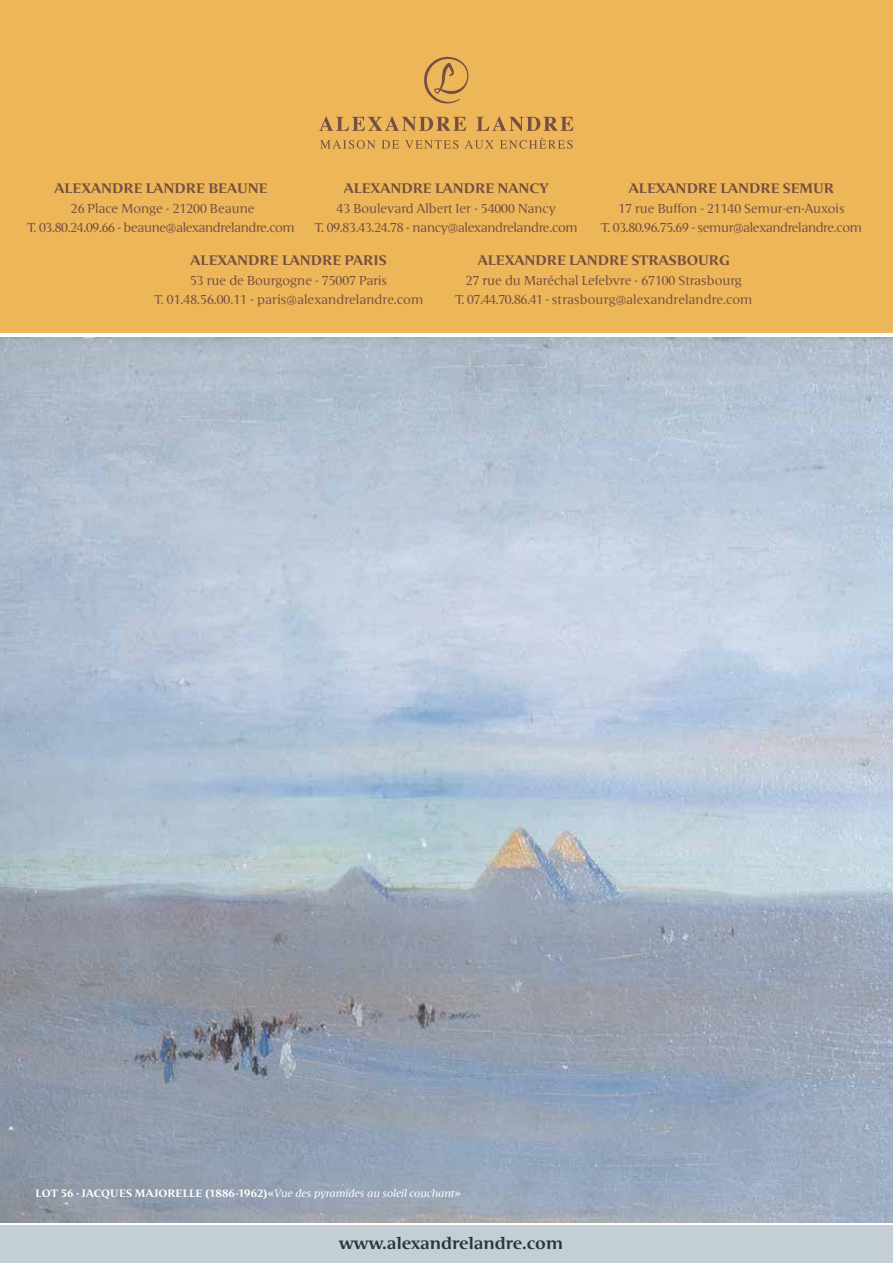
<style>
.page{position:relative;width:893px;height:1263px;background:#fff}
.page>*{position:absolute;margin:0;border:0;box-sizing:border-box;transform-origin:0 0}
.t1{font:700 16.05px "Areplos Book Pro";color:#2a383d}
.t2{font:700 13.5px "Areplos Book Pro";color:#754f42}
.t3{font:12.75px/19.5px "Areplos Book Pro";color:#754f42;text-align:center}
.t4{font:12.75px/19.5px "Areplos Book Pro";letter-spacing:-.025em;color:#754f42;text-align:center}
.t5{font:12.75px/19.5px "Areplos Book Pro";letter-spacing:-.02em;color:#754f42;text-align:center}
.t6{font:700 10.5px "Areplos Book Pro";letter-spacing:.01em;color:#fff}
.s1{font-weight:400}
.s2{font-weight:400;font-style:italic}
</style>
<div class="page">
<div style="left:0;top:1225px;width:893px;height:38px;background:#c3ced5"></div>
<div style="left:0;top:0;width:893px;height:333px;background:#edb659"></div>
<img style="left:0;top:338px;width:893px;height:885px">
<svg style="left:424px;top:57px;width:45px;height:46px"></svg>
<svg style="left:319px;top:117px;width:254px;height:14px"></svg>
<svg style="left:320px;top:137px;width:253px;height:12px"></svg>
<p class="t2" style="left:55px;top:180px;width:215px">ALEXANDRE LANDRE BEAUNE</p>
<p class="t4" style="left:27px;top:198px;width:269px">26 Place Monge - 21200 Beaune<br>T. 03.80.24.09.66 - beaune@alexandrelandre.com</p>
<p class="t2" style="left:344px;top:180px;width:207px">ALEXANDRE LANDRE NANCY</p>
<p class="t5" style="left:315px;top:198px;width:264px">43 Boulevard Albert Ier - 54000 Nancy<br>T. 09.83.43.24.78 - nancy@alexandrelandre.com</p>
<p class="t2" style="left:629px;top:180px;width:207px">ALEXANDRE LANDRE SEMUR</p>
<p class="t4" style="left:601px;top:198px;width:262px">17 rue Buffon - 21140 Semur-en-Auxois<br>T. 03.80.96.75.69 - semur@alexandrelandre.com</p>
<p class="t2" style="left:191px;top:252px;width:198px">ALEXANDRE LANDRE PARIS</p>
<p class="t3" style="left:154px;top:270px;width:270px">53 rue de Bourgogne - 75007 Paris<br>T. 01.48.56.00.11 - paris@alexandrelandre.com</p>
<p class="t2" style="left:478px;top:252px;width:254px">ALEXANDRE LANDRE STRASBOURG</p>
<p class="t3" style="left:455px;top:270px;width:298px">27 rue du Maréchal Lefebvre - 67100 Strasbourg<br>T. 07.44.70.86.41 - strasbourg@alexandrelandre.com</p>
<p class="t6" style="left:35px;top:1186px;width:427px">LOT 56 - JACQUES MAJORELLE (1886-1962)<span class="s1">«</span><span class="s2">Vue des pyramides au soleil couchant</span><span class="s1">»</span></p>
<p class="t1" style="left:339px;top:1234px;width:225px">www.alexandrelandre.com</p>
</div>
